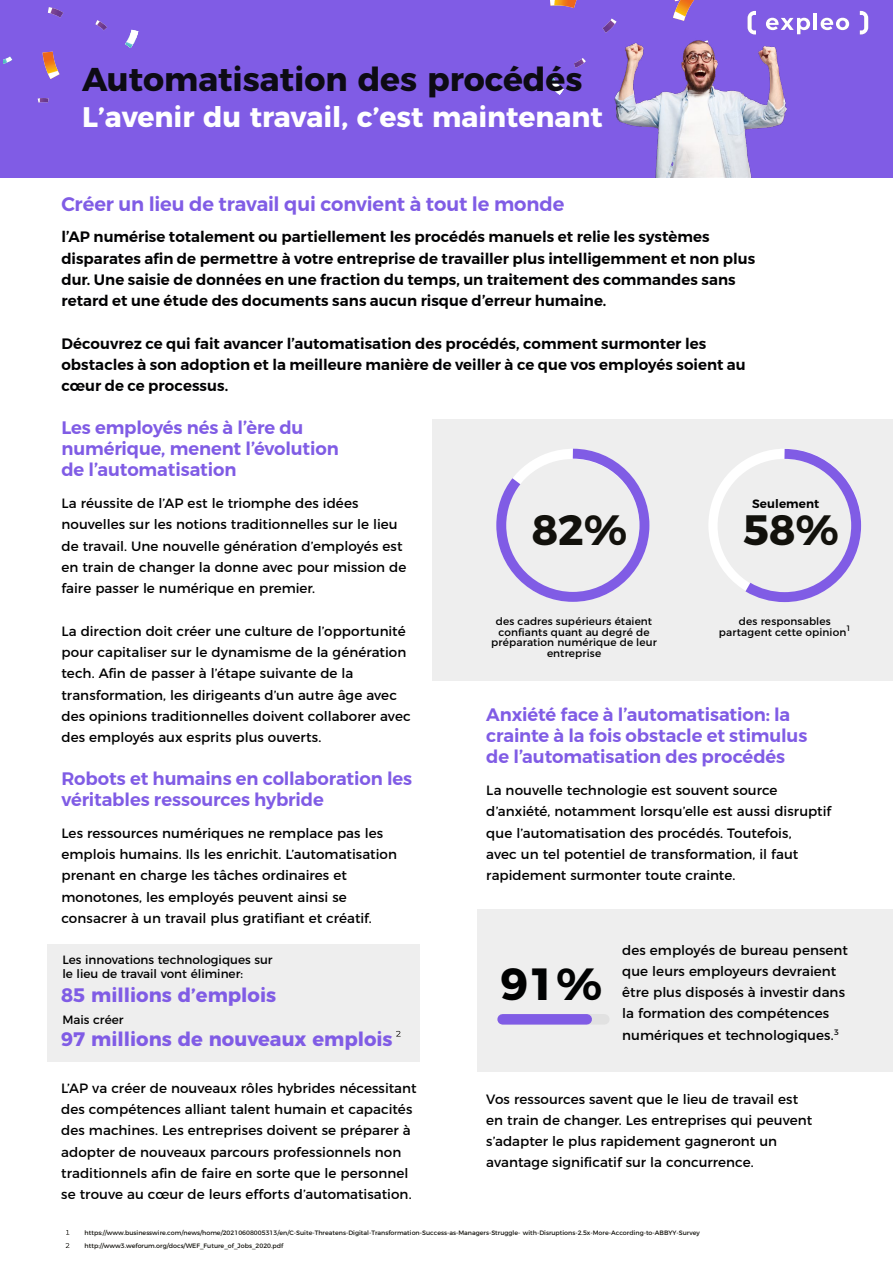
<style>
.page{position:relative;width:893px;height:1263px;background:#fff}
.page>*{position:absolute;margin:0;border:0;box-sizing:border-box;transform-origin:0 0}
.t1{font:700 45px "Montserrat";color:#010202}
.t2{font:700 42.3px "Montserrat";color:#12110c}
.t3{font:700 33px "Montserrat";color:#0d0b14}
.t4{font:700 28.2px "Montserrat";color:#fff}
.t5{font:700 19.5px "Montserrat";color:#805ce5}
.t6{font:600 19.5px "Montserrat";letter-spacing:-.01em;color:#805ce5}
.t7{font:600 18px/21.3px "Montserrat";letter-spacing:-.005em;color:#805ce5}
.t8{font:600 15px/21.3px "Montserrat";color:#020203}
.t9{font:13.5px/21.3px "Montserrat";color:#000}
.t10{font:12px/14.4px "Montserrat";color:#000}
.t11{font:600 12px "Montserrat";letter-spacing:.01em;color:#000}
.t12{font:10.5px/10.6px "Montserrat";letter-spacing:.01em;color:#000;text-align:center}
.t13{font:6.3px/13.2px "Montserrat";color:#12110c}
</style>
<div class="page">
<div style="left:0;top:0;width:893px;height:178px;background:#805ce5"></div>
<img style="left:547px;top:78px;width:17px;height:17px">
<img style="left:550px;top:0;width:26px;height:8px">
<img style="left:674px;top:0;width:20px;height:10px">
<svg style="left:3px;top:56px;width:9px;height:8px"></svg>
<img style="left:125px;top:30px;width:13px;height:18px">
<img style="left:43px;top:52px;width:17px;height:27px">
<img style="left:48px;top:7px;width:15px;height:11px">
<svg style="left:95px;top:20px;width:12px;height:10px"></svg>
<svg style="left:38px;top:98px;width:11px;height:5px"></svg>
<svg style="left:860px;top:11px;width:8px;height:24px"></svg>
<svg style="left:826px;top:18px;width:23px;height:12px"></svg>
<div style="left:478px;top:909px;width:415px;height:163px;background:#eee"></div>
<svg style="left:66px;top:1230px;width:3px;height:5px"></svg>
<svg style="left:587px;top:1014px;width:17px;height:10px"></svg>
<div style="left:503px;top:1014px;width:84px;height:10px;background:#805ce5"></div>
<div style="left:432px;top:419px;width:461px;height:262px;background:#eee"></div>
<svg style="left:496px;top:448px;width:154px;height:154px"></svg>
<svg style="left:709px;top:449px;width:153px;height:154px"></svg>
<img style="left:574px;top:10px;width:252px;height:167px">
<div style="left:47px;top:944px;width:373px;height:118px;background:#eee"></div>
<svg style="left:396px;top:1031px;width:5px;height:5px"></svg>
<h3 class="t3" style="left:82px;top:52px;width:502px">Automatisation des procédés</h3>
<h3 class="t4" style="left:82px;top:94px;width:522px">L’avenir du travail, c’est maintenant</h3>
<h3 class="t6" style="left:61px;top:188px;width:504px">Créer un lieu de travail qui convient à tout le monde</h3>
<p class="t8" style="left:61px;top:226px;width:695px">l’AP numérise totalement ou partiellement les procédés manuels et relie les systèmes disparates afin de permettre à votre entreprise de travailler plus intelligemment et non plus dur. Une saisie de données en une fraction du temps, un traitement des commandes sans retard et une étude des documents sans aucun risque d’erreur humaine.</p>
<p class="t8" style="left:61px;top:333px;width:686px">Découvrez ce qui fait avancer l’automatisation des procédés, comment surmonter les obstacles à son adoption et la meilleure manière de veiller à ce que vos employés soient au cœur de ce processus.</p>
<h3 class="t7" style="left:61px;top:417px;width:279px">Les employés nés à l’ère du numérique, menent l’évolution de l’automatisation</h3>
<p class="t9" style="left:61px;top:492px;width:346px">La réussite de l’AP est le triomphe des idées nouvelles sur les notions traditionnelles sur le lieu de travail. Une nouvelle génération d’employés est en train de changer la donne avec pour mission de faire passer le numérique en premier.</p>
<p class="t9" style="left:61px;top:619px;width:351px">La direction doit créer une culture de l’opportunité pour capitaliser sur le dynamisme de la génération tech. Afin de passer à l’étape suivante de la transformation, les dirigeants d’un autre âge avec des opinions traditionnelles doivent collaborer avec des employés aux esprits plus ouverts.</p>
<h3 class="t7" style="left:61px;top:767px;width:352px">Robots et humains en collaboration les véritables ressources hybride</h3>
<p class="t9" style="left:61px;top:821px;width:337px">Les ressources numériques ne remplace pas les emplois humains. Ils les enrichit. L’automatisation prenant en charge les tâches ordinaires et monotones, les employés peuvent ainsi se consacrer à un travail plus gratifiant et créatif.</p>
<p class="t10" style="left:62px;top:951px;width:212px">Les innovations technologiques sur le lieu de travail vont éliminer:</p>
<p class="t10" style="left:62px;top:1011px;width:63px">Mais créer</p>
<h3 class="t5" style="left:61px;top:978px;width:216px">85 millions d’emplois</h3>
<h3 class="t5" style="left:61px;top:1023px;width:333px">97 millions de nouveaux emplois</h3>
<p class="t9" style="left:61px;top:1076px;width:357px">L’AP va créer de nouveaux rôles hybrides nécessitant des compétences alliant talent humain et capacités des machines. Les entreprises doivent se préparer à adopter de nouveaux parcours professionnels non traditionnels afin de faire en sorte que le personnel se trouve au cœur de leurs efforts d’automatisation.</p>
<p class="t11" style="left:752px;top:494px;width:69px">Seulement</p>
<h2 class="t2" style="left:532px;top:495px;width:97px">82%</h2>
<h2 class="t2" style="left:743px;top:496px;width:97px">58%</h2>
<p class="t12" style="left:491px;top:615px;width:167px">des cadres supérieurs étaient confiants quant au degré de préparation numérique de leur entreprise</p>
<p class="t12" style="left:719px;top:615px;width:134px">des responsables partagent cette opinion<sup>1</sup></p>
<h3 class="t7" style="left:486px;top:704px;width:323px">Anxiété face à l’automatisation: la crainte à la fois obstacle et stimulus de l’automatisation des procédés</h3>
<p class="t9" style="left:486px;top:779px;width:346px">La nouvelle technologie est souvent source d’anxiété, notamment lorsqu’elle est aussi disruptif que l’automatisation des procédés. Toutefois,<br>avec un tel potentiel de transformation, il faut rapidement surmonter toute crainte.</p>
<h1 class="t1" style="left:501px;top:947px;width:103px">91%</h1>
<p class="t9" style="left:622px;top:938px;width:227px">des employés de bureau pensent que leurs employeurs devraient être plus disposés à investir dans la formation des compétences numériques et technologiques.<sup>3</sup></p>
<p class="t9" style="left:486px;top:1087px;width:327px">Vos ressources savent que le lieu de travail est en train de changer. Les entreprises qui peuvent s’adapter le plus rapidement gagneront un avantage significatif sur la concurrence.</p>
<p class="t13" style="left:85px;top:1225px;width:617px">https://www.businesswire.com/news/home/20210608005313/en/C-Suite-Threatens-Digital-Transformation-Success-as-Managers-Struggle- with-Disruptions-2.5x-More-According-to-ABBYY-Survey http://www3.weforum.org/docs/WEF_Future_of_Jobs_2020.pdf</p>
</div>
